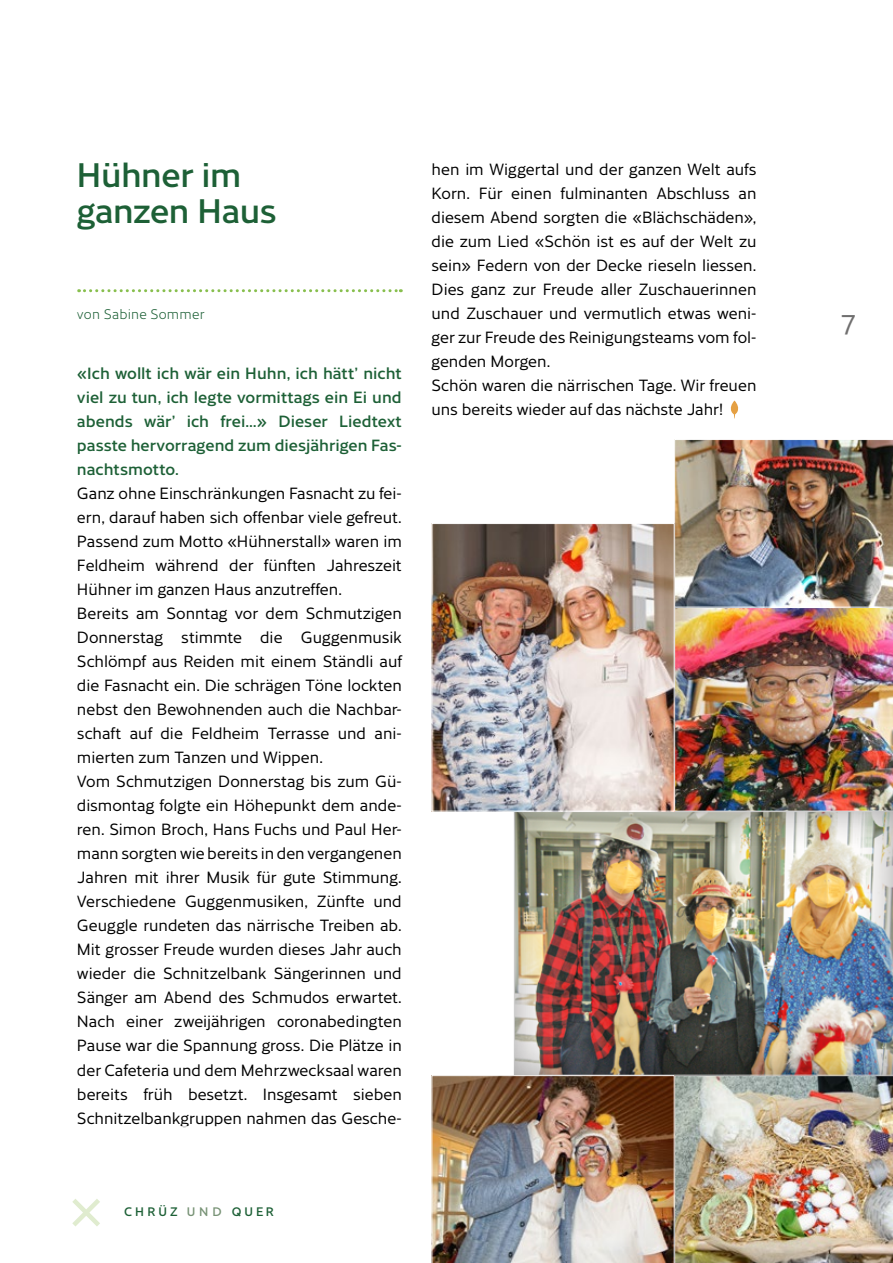
<style>
.page{position:relative;width:893px;height:1263px;background:#fff}
.page>*{position:absolute;margin:0;border:0;box-sizing:border-box;transform-origin:0 0}
.t1{font:500 33px/36px "Cresta";letter-spacing:-.015em;color:#1d6036}
.t2{font:27px "Cresta";color:#706f6f}
.t3{font:15.75px/24px "Cresta";color:#000}
.t4{font:500 15.75px/24px "Cresta";color:#1d6036;text-align:justify}
.t5{font:300 13.5px "Cresta";letter-spacing:.015em;color:#1d6036}
.t6{font:500 12px "Cresta";letter-spacing:.27em;color:#1d6036}
.s1{color:#789376}
</style>
<div class="page">
<svg style="left:72px;top:1199px;width:28px;height:27px"></svg>
<svg style="left:79px;top:289px;width:322px;height:3px"></svg>
<svg style="left:730px;top:401px;width:9px;height:17px"></svg>
<img style="left:674px;top:1077px;width:219px;height:186px">
<div style="left:513px;top:810px;width:380px;height:267px;background:#000;opacity:.4"></div>
<img style="left:432px;top:1075px;width:242px;height:188px">
<img style="left:674px;top:439px;width:219px;height:372px">
<img style="left:434px;top:525px;width:238px;height:284px">
<div style="left:432px;top:523px;width:242px;height:288px;border:1px solid #fff"></div>
<h1 class="t1" style="left:77px;top:155px;width:201px">Hühner im ganzen Haus</h1>
<p class="t5" style="left:77px;top:304px;width:129px">von Sabine Sommer</p>
<p class="t4" style="left:77px;top:361px;width:326px">«Ich wollt ich wär ein Huhn, ich hätt’ nicht viel zu tun, ich legte vormittags ein Ei und abends wär’ ich frei…» Dieser Liedtext passte hervorragend zum diesjährigen Fas&shy;nachtsmotto.</p>
<p class="t3" style="left:77px;top:481px;width:326px">Ganz ohne Einschränkungen Fasnacht zu fei&shy;ern, darauf haben sich offenbar viele gefreut.<br>Passend zum Motto «Hühnerstall» waren im Feldheim während der fünften Jahreszeit Hühner im ganzen Haus anzutreffen.<br>Bereits am Sonntag vor dem Schmutzigen Donnerstag stimmte die Guggenmusik Schlömpf aus Reiden mit einem Ständli auf die Fasnacht ein. Die schrägen Töne lockten nebst den Bewohnenden auch die Nachbar&shy;schaft auf die Feldheim Terrasse und ani&shy;mierten zum Tanzen und Wippen.<br>Vom Schmutzigen Donnerstag bis zum Gü&shy;dismontag folgte ein Höhepunkt dem ande&shy;ren. Simon Broch, Hans Fuchs und Paul Her&shy;mann sorgten wie bereits in den vergangenen Jahren mit ihrer Musik für gute Stimmung.<br>Verschiedene Guggenmusiken, Zünfte und Geuggle rundeten das närrische Treiben ab.<br>Mit grosser Freude wurden dieses Jahr auch wieder die Schnitzelbank Sängerinnen und Sänger am Abend des Schmudos erwartet.<br>Nach einer zweijährigen coronabedingten Pause war die Spannung gross. Die Plätze in der Cafeteria und dem Mehrzwecksaal waren bereits früh besetzt. Insgesamt sieben Schnitzelbankgruppen nahmen das Gesche-</p>
<p class="t3" style="left:432px;top:157px;width:326px">hen im Wiggertal und der ganzen Welt aufs Korn. Für einen fulminanten Abschluss an diesem Abend sorgten die «Blächschäden», die zum Lied «Schön ist es auf der Welt zu sein» Federn von der Decke rieseln liessen.<br>Dies ganz zur Freude aller Zuschauerinnen und Zuschauer und vermutlich etwas weni&shy;ger zur Freude des Reinigungsteams vom fol&shy;genden Morgen.<br>Schön waren die närrischen Tage. Wir freuen uns bereits wieder auf das nächste Jahr!</p>
<p class="t6" style="left:124px;top:1203px;width:151px">CHRÜZ <span class="s1">UND</span> QUER</p>
<h2 class="t2" style="left:841px;top:301px;width:17px">7</h2>
</div>
